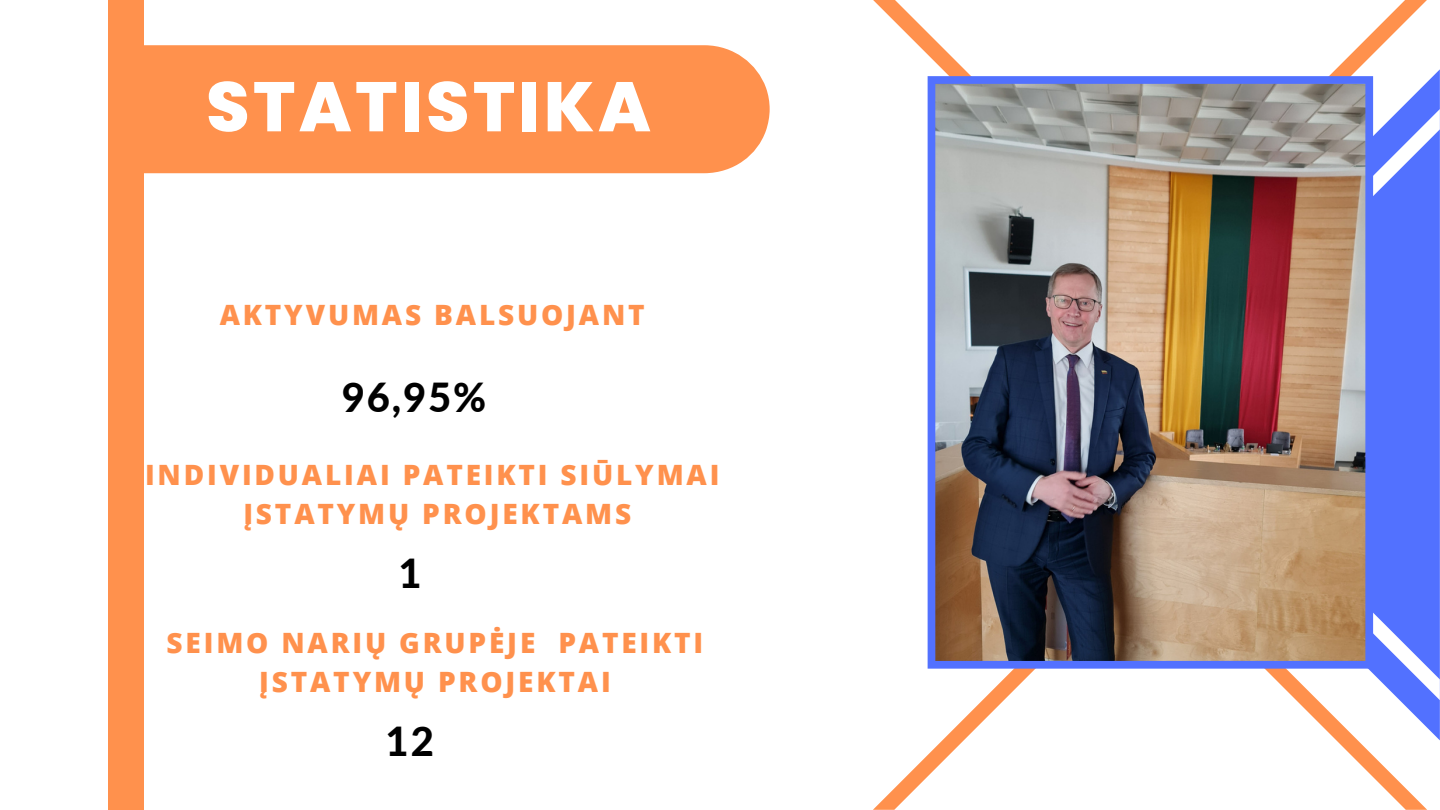
<style>
.page{position:relative;width:1440px;height:810px;background:#fff}
.page>*{position:absolute;margin:0;border:0;box-sizing:border-box;transform-origin:0 0}
.t1{font:800 70px "Poppins";letter-spacing:.05em;color:#fff}
.t2{font:800 40px "Lato";color:#000}
.t3{font:800 28px/39px "Open Sans";letter-spacing:.1em;color:#ff914d;text-align:center}
</style>
<div class="page">
<div style="left:108px;top:0;width:36px;height:810px;background:#ff914d"></div>
<div style="left:1373px;top:109px;width:67px;height:591px;background:#5271ff"></div>
<svg style="left:873px;top:533px;width:554px;height:277px"></svg>
<svg style="left:873px;top:0;width:554px;height:277px"></svg>
<div style="left:144px;top:45px;width:626px;height:128px;background:#ff914d"></div>
<img style="left:928px;top:76px;width:445px;height:593px">
<h1 class="t1" style="left:206px;top:58px;width:446px">STATISTIKA</h1>
<p class="t3" style="left:220px;top:294px;width:427px">AKTYVUMAS BALSUOJANT</p>
<h2 class="t2" style="left:342px;top:372px;width:146px">96,95%</h2>
<p class="t3" style="left:145px;top:454px;width:576px">INDIVIDUALIAI PATEIKTI SIŪLYMAI<br>ĮSTATYMŲ PROJEKTAMS</p>
<h2 class="t2" style="left:398px;top:549px;width:25px">1</h2>
<p class="t3" style="left:167px;top:622px;width:538px">SEIMO NARIŲ GRUPĖJE PATEIKTI<br>ĮSTATYMŲ PROJEKTAI</p>
<h2 class="t2" style="left:386px;top:717px;width:50px">12</h2>
</div>
